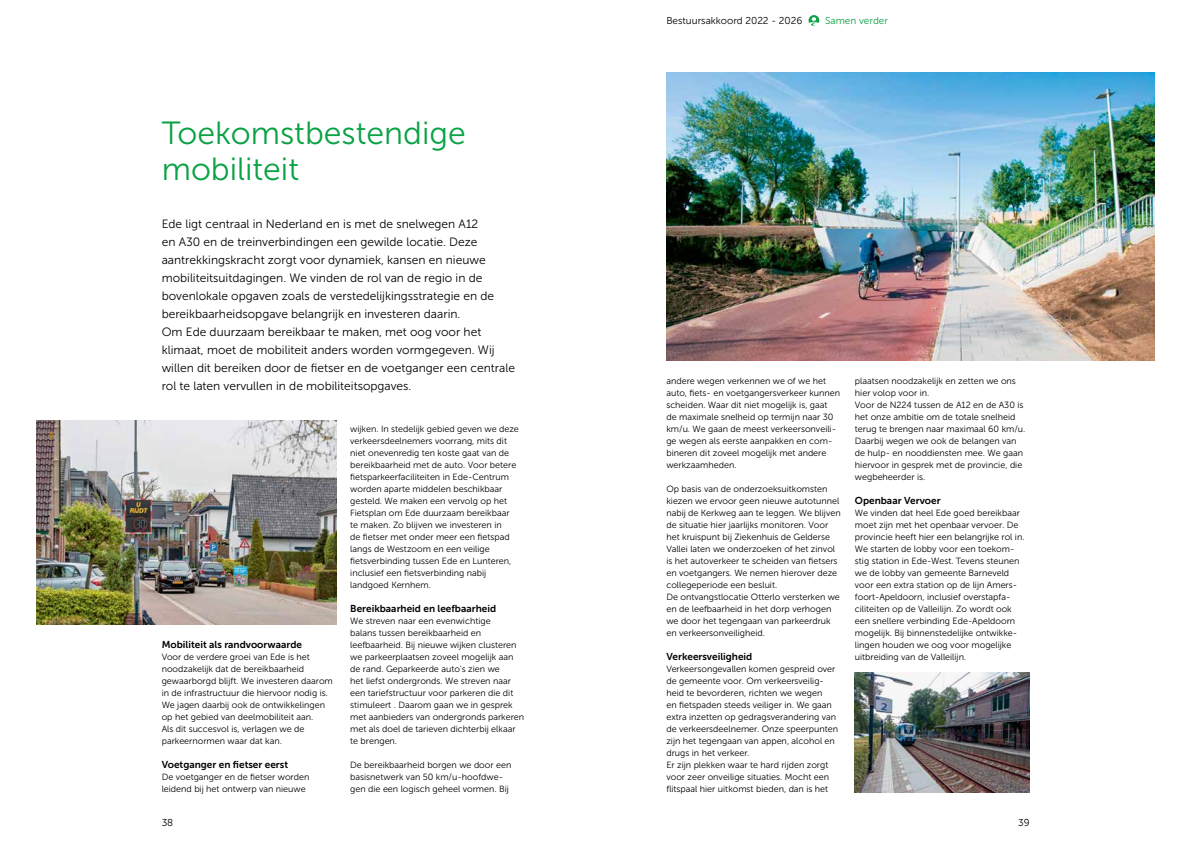
<style>
.page{position:relative;width:1191px;height:842px;background:#fff}
.page>*{position:absolute;margin:0;border:0;box-sizing:border-box;transform-origin:0 0}
.t1{font:32px/36px "Museo Sans 300";color:#0aa245}
.t2{font:12px/18px "Museo Sans 300";color:#000}
.t3{font:10px "Museo Sans 700";color:#000}
.t4{font:10px "Museo Sans 300";color:#000}
.t5{font:10px "Museo Sans 300";color:#0aa245}
.t6{font:9px/12px "Museo Sans 300";color:#000}
</style>
<div class="page">
<img style="left:666px;top:72px;width:489px;height:289px">
<img style="left:36px;top:420px;width:300px;height:204px">
<img style="left:855px;top:672px;width:174px;height:120px">
<svg style="left:808px;top:15px;width:11px;height:11px"></svg>
<h1 class="t1" style="left:162px;top:115px;width:306px">Toekomstbestendige mobiliteit</h1>
<p class="t2" style="left:162px;top:215px;width:355px">Ede ligt centraal in Nederland en is met de snelwegen A12<br>en A30 en de treinverbindingen een gewilde locatie. Deze aantrekkingskracht zorgt voor dynamiek, kansen en nieuwe mobiliteitsuitdagingen. We vinden de rol van de regio in de bovenlokale opgaven zoals de verstedelijkingsstrategie en de bereikbaarheidsopgave belangrijk en investeren daarin.<br>Om Ede duurzaam bereikbaar te maken, met oog voor het klimaat, moet de mobiliteit anders worden vormgegeven. Wij willen dit bereiken door de fietser en de voetganger een centrale rol te laten vervullen in de mobiliteitsopgaves.</p>
<p class="t3" style="left:162px;top:639px;width:142px">Mobiliteit als randvoorwaarde</p>
<p class="t6" style="left:162px;top:651px;width:173px">Voor de verdere groei van Ede is het noodzakelijk dat de bereikbaarheid gewaarborgd blijft. We investeren daarom in de infrastructuur die hiervoor nodig is.<br>We jagen daarbij ook de ontwikkelingen op het gebied van deelmobiliteit aan.<br>Als dit succesvol is, verlagen we de parkeernormen waar dat kan.</p>
<p class="t3" style="left:162px;top:759px;width:128px">Voetganger en fietser eerst</p>
<p class="t6" style="left:162px;top:771px;width:149px">De voetganger en de fietser worden leidend bij het ontwerp van nieuwe</p>
<p class="t6" style="left:350px;top:423px;width:170px">wijken. In stedelijk gebied geven we deze verkeersdeelnemers voorrang, mits dit niet onevenredig ten koste gaat van de bereikbaarheid met de auto. Voor betere fietsparkeerfaciliteiten in Ede-Centrum worden aparte middelen beschikbaar gesteld. We maken een vervolg op het Fietsplan om Ede duurzaam bereikbaar te maken. Zo blijven we investeren in<br>de fietser met onder meer een fietspad langs de Westzoom en een veilige fietsverbinding tussen Ede en Lunteren, inclusief een fietsverbinding nabij landgoed Kernhem.</p>
<p class="t3" style="left:350px;top:603px;width:147px">Bereikbaarheid en leefbaarheid</p>
<p class="t6" style="left:350px;top:615px;width:175px">We streven naar een evenwichtige<br>balans tussen bereikbaarheid en leefbaarheid. Bij nieuwe wijken clusteren we parkeerplaatsen zoveel mogelijk aan de rand. Geparkeerde auto’s zien we<br>het liefst ondergronds. We streven naar een tariefstructuur voor parkeren die dit stimuleert . Daarom gaan we in gesprek met aanbieders van ondergronds parkeren met als doel de tarieven dichterbij elkaar te brengen.</p>
<p class="t6" style="left:350px;top:759px;width:163px">De bereikbaarheid borgen we door een basisnetwerk van 50 km/u-hoofdwe&shy;gen die een logisch geheel vormen. Bij</p>
<p class="t4" style="left:666px;top:15px;width:138px">Bestuursakkoord 2022 - 2026</p>
<p class="t5" style="left:825px;top:15px;width:64px">Samen verder</p>
<p class="t6" style="left:666px;top:375px;width:175px">andere wegen verkennen we of we het auto, fiets- en voetgangersverkeer kunnen scheiden. Waar dit niet mogelijk is, gaat<br>de maximale snelheid op termijn naar 30 km/u. We gaan de meest verkeersonveili&shy;ge wegen als eerste aanpakken en com&shy;bineren dit zoveel mogelijk met andere werkzaamheden.</p>
<p class="t6" style="left:666px;top:483px;width:176px">Op basis van de onderzoeksuitkomsten kiezen we ervoor geen nieuwe autotunnel nabij de Kerkweg aan te leggen. We blijven de situatie hier jaarlijks monitoren. Voor het kruispunt bij Ziekenhuis de Gelderse Vallei laten we onderzoeken of het zinvol is het autoverkeer te scheiden van fietsers en voetgangers. We nemen hierover deze collegeperiode een besluit.<br>De ontvangstlocatie Otterlo versterken we en de leefbaarheid in het dorp verhogen we door het tegengaan van parkeerdruk en verkeersonveiligheid.</p>
<p class="t3" style="left:666px;top:651px;width:87px">Verkeersveiligheid</p>
<p class="t6" style="left:666px;top:663px;width:173px">Verkeersongevallen komen gespreid over de gemeente voor. Om verkeersveilig&shy;heid te bevorderen, richten we wegen<br>en fietspaden steeds veiliger in. We gaan extra inzetten op gedragsverandering van de verkeersdeelnemer. Onze speerpunten zijn het tegengaan van appen, alcohol en drugs in het verkeer.<br>Er zijn plekken waar te hard rijden zorgt voor zeer onveilige situaties. Mocht een flitspaal hier uitkomst bieden, dan is het</p>
<p class="t6" style="left:855px;top:375px;width:172px">plaatsen noodzakelijk en zetten we ons hier volop voor in.<br>Voor de N224 tussen de A12 en de A30 is het onze ambitie om de totale snelheid terug te brengen naar maximaal 60 km/u.<br>Daarbij wegen we ook de belangen van de hulp- en nooddiensten mee. We gaan hiervoor in gesprek met de provincie, die wegbeheerder is.</p>
<p class="t3" style="left:855px;top:495px;width:87px">Openbaar Vervoer</p>
<p class="t6" style="left:855px;top:507px;width:171px">We vinden dat heel Ede goed bereikbaar moet zijn met het openbaar vervoer. De provincie heeft hier een belangrijke rol in.<br>We starten de lobby voor een toekom&shy;stig station in Ede-West. Tevens steunen we de lobby van gemeente Barneveld voor een extra station op de lijn Amers&shy;foort-Apeldoorn, inclusief overstapfa&shy;ciliteiten op de Valleilijn. Zo wordt ook een snellere verbinding Ede-Apeldoorn mogelijk. Bij binnenstedelijke ontwikke&shy;lingen houden we oog voor mogelijke uitbreiding van de Valleilijn.</p>
<p class="t4" style="left:162px;top:817px;width:13px">38</p>
<p class="t4" style="left:1018px;top:817px;width:13px">39</p>
</div>
